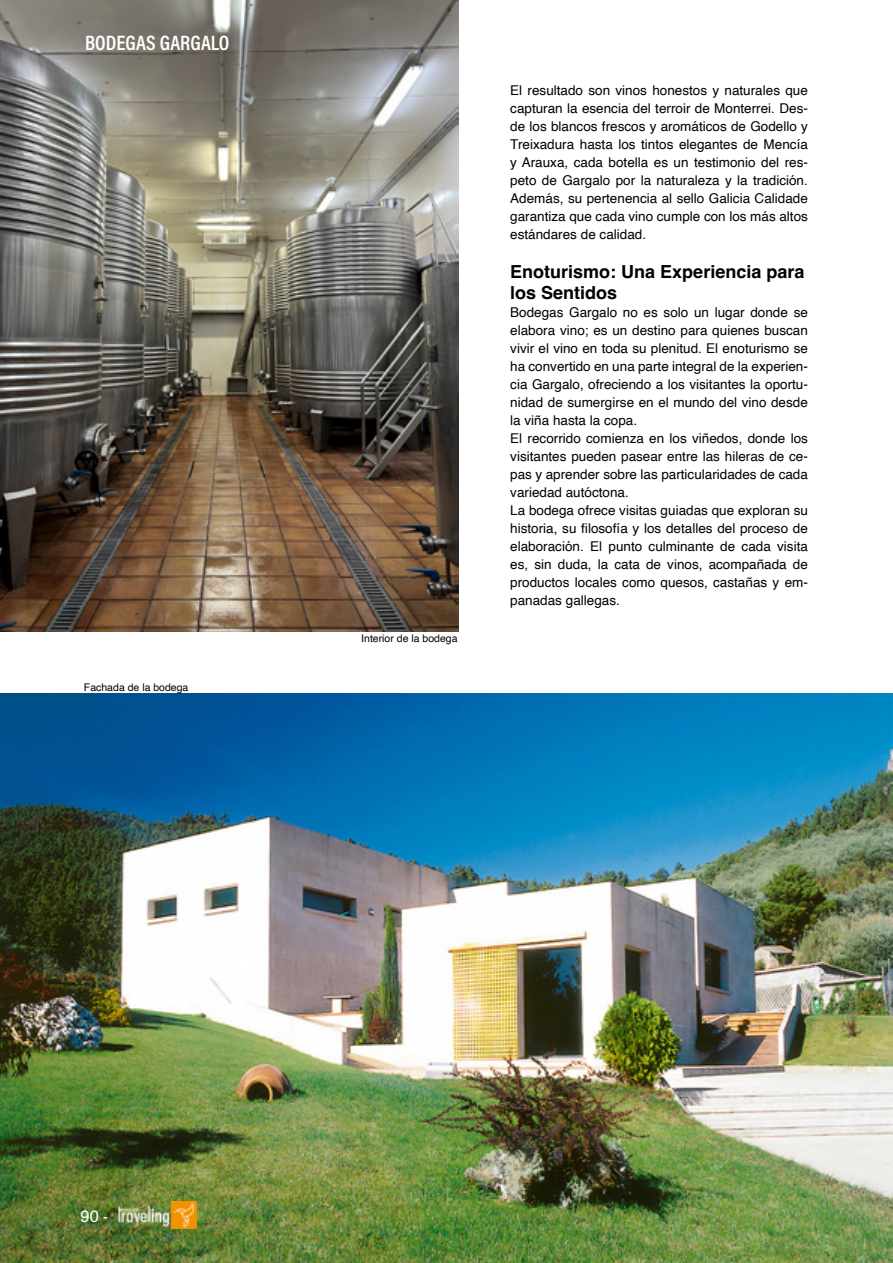
<style>
.page{position:relative;width:893px;height:1263px;background:#fff}
.page>*{position:absolute;margin:0;border:0;box-sizing:border-box;transform-origin:0 0}
.t1{font:21px "Acumin Variable Concept";color:#fff}
.t2{font:700 18px/21px "Helvetica";color:#000}
.t3{font:16.5px "Helvetica";color:#fff}
.t4{font:13.5px/18px "Helvetica";color:#000;text-align:justify}
.t5{font:10.5px "Helvetica";color:#000}
.s1{font-size:15px}
</style>
<div class="page">
<img style="left:0;top:693px;width:893px;height:570px">
<img style="left:0;top:0;width:459px;height:631px">
<img style="left:116px;top:1202px;width:81px;height:27px">
<h1 class="t1" style="left:85px;top:29px;width:146px">BODEGAS GARGALO</h1>
<p class="t5" style="left:84px;top:679px;width:106px">Fachada de la bodega</p>
<p class="t5" style="left:361px;top:630px;width:98px">Interior de la bodega</p>
<p class="t4" style="left:510px;top:82px;width:299px">El resultado son vinos honestos y naturales que capturan la esencia del terroir de Monterrei. Des&shy;de los blancos frescos y aromáticos de Godello y Treixadura hasta los tintos elegantes de Mencía y Arauxa, cada botella es un testimonio del res&shy;peto de Gargalo por la naturaleza y la tradición.<br>Además, su pertenencia al sello Galicia Calidade garantiza que cada vino cumple con los más altos estándares de calidad.</p>
<h2 class="t2" style="left:510px;top:263px;width:296px">Enoturismo: Una Experiencia para los Sentidos</h2>
<p class="t4" style="left:510px;top:304px;width:299px;text-align:left">Bodegas Gargalo no es solo un lugar donde se elabora vino; es un destino para quienes buscan vivir el vino en toda su plenitud. El enoturismo se ha convertido en una parte integral de la experien&shy;cia Gargalo, ofreciendo a los visitantes la oportu&shy;nidad de sumergirse en el mundo del vino desde la viña hasta la copa.<br>El recorrido comienza en los viñedos, donde los visitantes pueden pasear entre las hileras de ce&shy;pas y aprender sobre las particularidades de cada variedad autóctona.<br>La bodega ofrece visitas guiadas que exploran su historia, su filosofía y los detalles del proceso de elaboración. El punto culminante de cada visita es, sin duda, la cata de vinos, acompañada de productos locales como quesos, castañas y em&shy;panadas gallegas.</p>
<p class="t3" style="left:80px;top:1203px;width:29px">90 <span class="s1">-</span></p>
</div>
